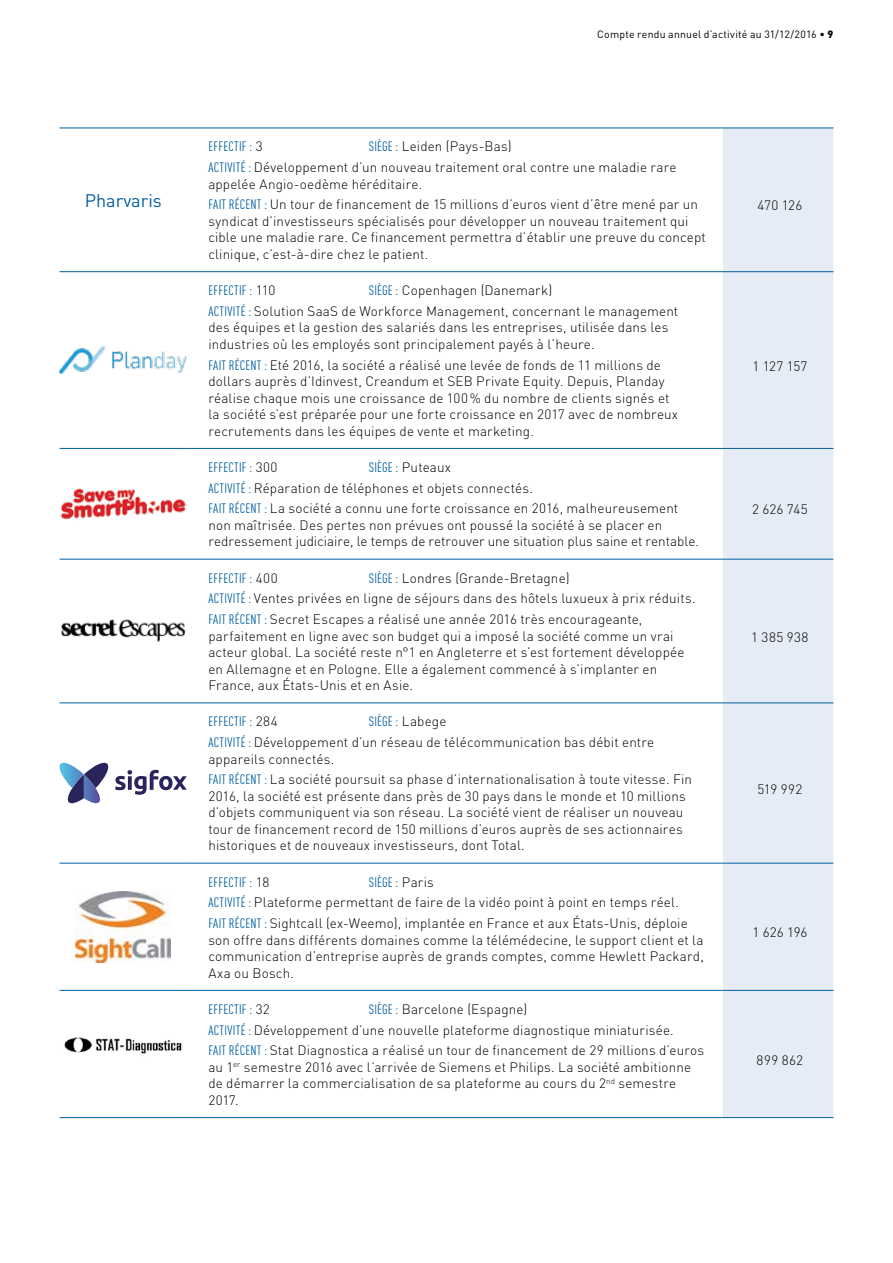
<style>
.page{position:relative;width:893px;height:1263px;background:#fff}
.page>*{position:absolute;margin:0;border:0;box-sizing:border-box;transform-origin:0 0}
.t1{font:18px "DIN Pro";color:#005f9f}
.t2{font:300 13.5px/16.5px "DIN Pro";letter-spacing:.01em;color:#000}
.t3{font:condensed 13.5px "DIN Pro";letter-spacing:.015em;color:#005f9f}
.t4{font:10.5px "DIN Pro";letter-spacing:.02em;color:#000}
.s1{font-weight:900}
.s2{font-weight:400;font-stretch:condensed;color:#005f9f}
.s3{font-weight:300;font-stretch:normal;color:#000}
</style>
<div class="page">
<div style="left:723px;top:129px;width:110px;height:988px;background:#e6ecf6"></div>
<hr style="left:60px;top:128px;width:127px;height:1px;background:#005f9f">
<hr style="left:60px;top:271px;width:127px;height:1px;background:#005f9f">
<hr style="left:60px;top:448px;width:127px;height:1px;background:#005f9f">
<hr style="left:60px;top:559px;width:127px;height:1px;background:#005f9f">
<hr style="left:60px;top:702px;width:127px;height:1px;background:#005f9f">
<hr style="left:60px;top:863px;width:127px;height:1px;background:#005f9f">
<hr style="left:60px;top:990px;width:127px;height:1px;background:#005f9f">
<hr style="left:60px;top:1117px;width:127px;height:1px;background:#005f9f">
<hr style="left:187px;top:128px;width:536px;height:1px;background:#005f9f">
<hr style="left:187px;top:271px;width:536px;height:1px;background:#005f9f">
<hr style="left:187px;top:448px;width:536px;height:1px;background:#005f9f">
<hr style="left:187px;top:559px;width:536px;height:1px;background:#005f9f">
<hr style="left:187px;top:702px;width:536px;height:1px;background:#005f9f">
<hr style="left:187px;top:863px;width:536px;height:1px;background:#005f9f">
<hr style="left:187px;top:990px;width:536px;height:1px;background:#005f9f">
<hr style="left:187px;top:1117px;width:536px;height:1px;background:#005f9f">
<hr style="left:723px;top:128px;width:110px;height:1px;background:#005f9f">
<hr style="left:723px;top:271px;width:110px;height:1px;background:#005f9f">
<hr style="left:723px;top:448px;width:110px;height:1px;background:#005f9f">
<hr style="left:723px;top:559px;width:110px;height:1px;background:#005f9f">
<hr style="left:723px;top:702px;width:110px;height:1px;background:#005f9f">
<hr style="left:723px;top:863px;width:110px;height:1px;background:#005f9f">
<hr style="left:723px;top:990px;width:110px;height:1px;background:#005f9f">
<hr style="left:723px;top:1117px;width:110px;height:1px;background:#005f9f">
<img style="left:60px;top:347px;width:127px;height:26px">
<img style="left:61px;top:488px;width:126px;height:32px">
<img style="left:61px;top:619px;width:124px;height:23px">
<svg style="left:59px;top:763px;width:128px;height:41px"></svg>
<img style="left:76px;top:891px;width:94px;height:71px">
<img style="left:64px;top:1037px;width:118px;height:17px">
<h1 class="t1" style="left:85px;top:186px;width:78px">Pharvaris</h1>
<p class="t4" style="left:597px;top:26px;width:238px">Compte rendu annuel d’activité au 31/12/2016 • <span class="s1">9</span></p>
<p class="t2" style="left:208px;top:135px;width:470px;line-height:20.7px;text-align:center"><span class="s2">SIÈGE :</span> Leiden (Pays-Bas)<br><span class="s2">ACTIVITÉ :</span> Développement d’un nouveau traitement oral contre une maladie rare</p>
<p class="t2" style="left:208px;top:172px;width:491px;line-height:20.7px">appelée Angio-oedème héréditaire.<br><span class="s2">FAIT RÉCENT :</span> Un tour de financement de 15 millions d’euros vient d’être mené par un</p>
<p class="t2" style="left:208px;top:212px;width:499px">syndicat d’investisseurs spécialisés pour développer un nouveau traitement qui cible une maladie rare. Ce financement permettra d’établir une preuve du concept clinique, c’est-à-dire chez le patient.</p>
<p class="t3" style="left:208px;top:137px;width:56px">EFFECTIF : <span class="s3">3</span></p>
<p class="t2" style="left:757px;top:196px;width:46px">470 126</p>
<p class="t2" style="left:208px;top:279px;width:471px;line-height:20.7px;text-indent:161px"><span class="s2">SIÈGE :</span> Copenhagen (Danemark)<br><span class="s2">ACTIVITÉ :</span> Solution SaaS de Workforce Management, concernant le management</p>
<p class="t2" style="left:208px;top:318px;width:461px">des équipes et la gestion des salariés dans les entreprises, utilisée dans les industries où les employés sont principalement payés à l’heure.</p>
<p class="t2" style="left:208px;top:355px;width:471px"><span class="s2">FAIT RÉCENT :</span> Eté 2016, la société a réalisé une levée de fonds de 11 millions de dollars auprès d’Idinvest, Creandum et SEB Private Equity. Depuis, Planday réalise chaque mois une croissance de 100% du nombre de clients signés et la société s’est préparée pour une forte croissance en 2017 avec de nombreux recrutements dans les équipes de vente et marketing.</p>
<p class="t2" style="left:752px;top:356px;width:57px">1 127 157</p>
<p class="t3" style="left:208px;top:457px;width:71px">EFFECTIF : <span class="s3">300</span></p>
<p class="t3" style="left:208px;top:281px;width:69px">EFFECTIF : <span class="s3">110</span></p>
<p class="t2" style="left:208px;top:455px;width:471px;line-height:20.7px;text-indent:161px"><span class="s2">SIÈGE :</span> Puteaux<br><span class="s2">ACTIVITÉ :</span> Réparation de téléphones et objets connectés.<br><span class="s2">FAIT RÉCENT :</span> La société a connu une forte croissance en 2016, malheureusement</p>
<p class="t2" style="left:208px;top:516px;width:492px">non maîtrisée. Des pertes non prévues ont poussé la société à se placer en redressement judiciaire, le temps de retrouver une situation plus saine et rentable.</p>
<p class="t2" style="left:752px;top:500px;width:57px">2 626 745</p>
<p class="t2" style="left:208px;top:566px;width:489px;line-height:20.7px;text-indent:161px"><span class="s2">SIÈGE :</span> Londres (Grande-Bretagne)<br><span class="s2">ACTIVITÉ :</span> Ventes privées en ligne de séjours dans des hôtels luxueux à prix réduits.<br><span class="s2">FAIT RÉCENT :</span> Secret Escapes a réalisé une année 2016 très encourageante,</p>
<p class="t2" style="left:208px;top:626px;width:478px">parfaitement en ligne avec son budget qui a imposé la société comme un vrai acteur global. La société reste n°1 en Angleterre et s’est fortement développée en Allemagne et en Pologne. Elle a également commencé à s’implanter en France, aux États-Unis et en Asie.</p>
<p class="t2" style="left:751px;top:627px;width:59px">1 385 938</p>
<p class="t3" style="left:208px;top:712px;width:71px">EFFECTIF : <span class="s3">284</span></p>
<p class="t3" style="left:208px;top:568px;width:71px">EFFECTIF : <span class="s3">400</span></p>
<p class="t2" style="left:208px;top:710px;width:447px;line-height:20.7px;text-indent:161px"><span class="s2">SIÈGE :</span> Labege<br><span class="s2">ACTIVITÉ :</span> Développement d’un réseau de télécommunication bas débit entre</p>
<p class="t2" style="left:208px;top:747px;width:485px;line-height:20.7px">appareils connectés.<br><span class="s2">FAIT RÉCENT :</span> La société poursuit sa phase d’internationalisation à toute vitesse. Fin</p>
<p class="t2" style="left:208px;top:786px;width:479px">2016, la société est présente dans près de 30 pays dans le monde et 10 millions d’objets communiquent via son réseau. La société vient de réaliser un nouveau tour de financement record de 150 millions d’euros auprès de ses actionnaires historiques et de nouveaux investisseurs, dont Total.</p>
<p class="t2" style="left:757px;top:779px;width:46px">519 992</p>
<p class="t2" style="left:208px;top:870px;width:481px;line-height:20.7px;text-indent:161px"><span class="s2">SIÈGE :</span> Paris<br><span class="s2">ACTIVITÉ :</span> Plateforme permettant de faire de la vidéo point à point en temps réel.<br><span class="s2">FAIT RÉCENT :</span> Sightcall (ex-Weemo), implantée en France et aux États-Unis, déploie</p>
<p class="t2" style="left:208px;top:930px;width:497px;text-align:justify">son offre dans différents domaines comme la télémédecine, le support client et la communication d’entreprise auprès de grands comptes, comme Hewlett Packard, Axa ou Bosch.</p>
<p class="t3" style="left:208px;top:872px;width:62px">EFFECTIF : <span class="s3">18</span></p>
<p class="t2" style="left:208px;top:997px;width:497px;line-height:20.7px;text-indent:161px"><span class="s2">SIÈGE :</span> Barcelone (Espagne)<br><span class="s2">ACTIVITÉ :</span> Développement d’une nouvelle plateforme diagnostique miniaturisée.<br><span class="s2">FAIT RÉCENT :</span> Stat Diagnostica a réalisé un tour de financement de 29 millions d’euros</p>
<p class="t2" style="left:208px;top:1057px;width:484px">au 1<sup>er</sup> semestre 2016 avec l’arrivée de Siemens et Philips. La société ambitionne de démarrer la commercialisation de sa plateforme au cours du 2<sup>nd</sup> semestre<br>2017.</p>
<p class="t3" style="left:208px;top:999px;width:63px">EFFECTIF : <span class="s3">32</span></p>
<p class="t2" style="left:752px;top:923px;width:57px">1 626 196</p>
<p class="t2" style="left:757px;top:1050px;width:48px">899 862</p>
</div>
